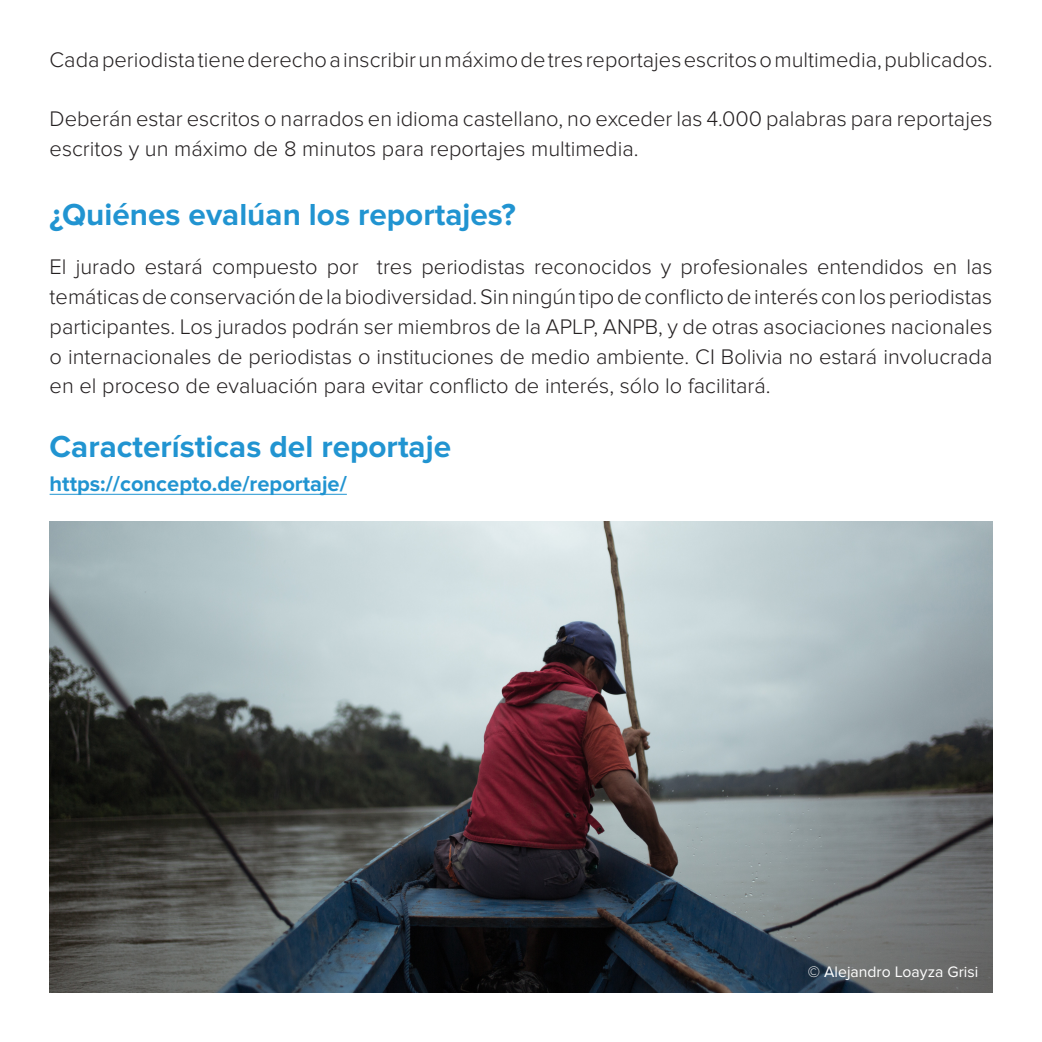
<style>
.page{position:relative;width:1042px;height:1042px;background:#fff}
.page>*{position:absolute;margin:0;border:0;box-sizing:border-box;transform-origin:0 0}
.t1{font:700 31.5px "Proxima Nova";color:#2194d1}
.t2{font:300 21.88px/29.8px "Proxima Nova";color:#231f20}
.t3{font:700 21.88px "Proxima Nova";color:#2194d1}
.t4{font:15.75px "Proxima Nova";color:#fff}
</style>
<div class="page">
<hr style="left:50px;top:494px;width:297px;height:1px;background:#2194d1">
<img style="left:50px;top:521px;width:942px;height:471px">
<p class="t2" style="left:50px;top:45px;width:944px">Cada periodista tiene derecho a inscribir un máximo de tres reportajes escritos o multimedia, publicados.</p>
<p class="t2" style="left:50px;top:104px;width:944px">Deberán estar escritos o narrados en idioma castellano, no exceder las 4.000 palabras para reportajes escritos y un máximo de 8 minutos para reportajes multimedia.</p>
<p class="t1" style="left:50px;top:197px;width:468px">¿Quiénes evalúan los reportajes?</p>
<p class="t2" style="left:50px;top:252px;width:944px;text-align:justify">El jurado estará compuesto por tres periodistas reconocidos y profesionales entendidos en las temáticas de conservación de la biodiversidad. Sin ningún tipo de conflicto de interés con los periodistas participantes. Los jurados podrán ser miembros de la APLP, ANPB, y de otras asociaciones nacionales o internacionales de periodistas o instituciones de medio ambiente. CI Bolivia no estará involucrada en el proceso de evaluación para evitar conflicto de interés, sólo lo facilitará.</p>
<p class="t1" style="left:50px;top:429px;width:403px">Características del reportaje</p>
<p class="t3" style="left:50px;top:471px;width:299px">https://concepto.de/reportaje/</p>
<p class="t4" style="left:808px;top:962px;width:172px">© Alejandro Loayza Grisi</p>
</div>
